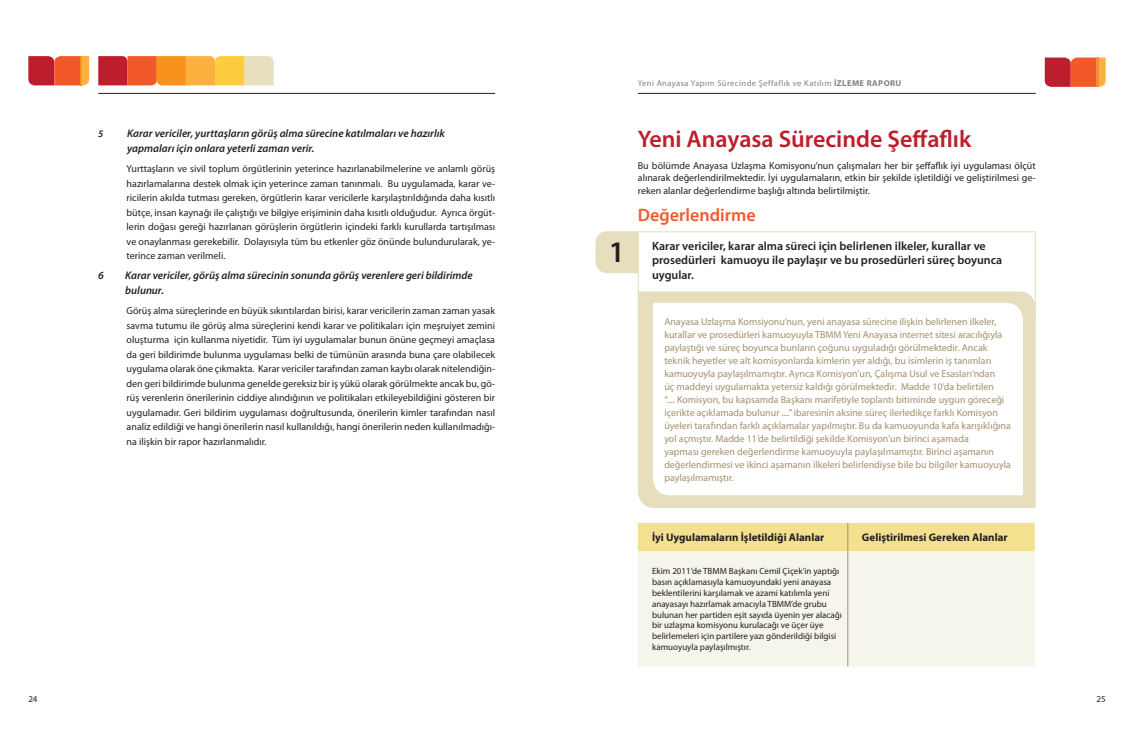
<style>
.page{position:relative;width:1134px;height:738px;background:#fff}
.page>*{position:absolute;margin:0;border:0;box-sizing:border-box;transform-origin:0 0}
.t1{font:600 30px "Myriad Pro";color:#231f20}
.t2{font:600 24px "Myriad Pro";color:#be1d2c}
.Paragraph_Style_2{font:600 18px "Myriad Pro";color:#f15929}
.t3{font:600 12px/14.4px "Myriad Pro";color:#231f20}
.t4{font:italic 600 11px/14.5px "Myriad Pro";color:#231f20}
.No_Spacing{font:700 11px "Myriad Pro";color:#231f20}
.t5{font:10px/14.5px "Myriad Pro";color:#231f20;text-align:justify}
.t6{font:10px/13px "Myriad Pro";color:#a4906d}
.t7{font:italic 600 10px "Myriad Pro";color:#231f20}
.No_Spacing-2{font:9px/10.8px "Myriad Pro";color:#231f20}
.t8{font:8.5px "Myriad Pro";letter-spacing:.05em;color:#808285}
.s1{font-weight:700}
</style>
<div class="page">
<svg style="left:98px;top:56px;width:176px;height:29px;background:#eb924a"></svg>
<hr style="left:98px;top:93px;width:397px;height:1px;background:#231f20">
<hr style="left:638px;top:93px;width:398px;height:1px;background:#231f20">
<svg style="left:28px;top:56px;width:61px;height:29px;background:#dc4e33"></svg>
<hr style="left:80px;top:56px;width:2px;height:29px;background:#f7931d">
<svg style="left:1045px;top:57px;width:61px;height:30px;background:#de5337"></svg>
<hr style="left:1097px;top:57px;width:1px;height:30px;background:#f7931d">
<div style="left:638px;top:551px;width:397px;height:114px;background:#f6f5ec"></div>
<div style="left:638px;top:523px;width:397px;height:28px;background:#f4e18f"></div>
<hr style="left:848px;top:551px;width:1px;height:114px;background:#a4906d">
<div style="left:638px;top:231px;width:398px;height:88px;border:1px solid #e6debd"></div>
<svg style="left:638px;top:291px;width:398px;height:216px;background:#e6debe"></svg>
<svg style="left:653px;top:302px;width:370px;height:193px"></svg>
<svg style="left:595px;top:231px;width:43px;height:42px;background:#e7dfc0"></svg>
<p class="t7" style="left:98px;top:128px;width:7px">5</p>
<p class="t4" style="left:127px;top:126px;width:319px">Karar vericiler, yurttaşların görüş alma sürecine katılmaları ve hazırlık yapmaları için onlara yeterli zaman verir.</p>
<p class="t5" style="left:127px;top:161px;width:370px">Yurttaşların ve sivil toplum örgütlerinin yeterince hazırlanabilmelerine ve anlamlı görüş hazırlamalarına destek olmak için yeterince zaman tanınmalı. Bu uygulamada, karar ve&shy;ricilerin akılda tutması gereken, örgütlerin karar vericilerle karşılaştırıldığında daha kısıtlı bütçe, insan kaynağı ile çalıştığı ve bilgiye erişiminin daha kısıtlı olduğudur. Ayrıca örgüt&shy;lerin doğası gereği hazırlanan görüşlerin örgütlerin içindeki farklı kurullarda tartışılması ve onaylanması gerekebilir. Dolayısıyla tüm bu etkenler göz önünde bulundurularak, ye&shy;terince zaman verilmeli.</p>
<p class="t4" style="left:98px;top:268px;width:7px">6</p>
<p class="t4" style="left:125px;top:268px;width:349px">Karar vericiler, görüş alma sürecinin sonunda görüş verenlere geri bildirimde bulunur.</p>
<p class="t5" style="left:127px;top:303px;width:370px">Görüş alma süreçlerinde en büyük sıkıntılardan birisi, karar vericilerin zaman zaman yasak savma tutumu ile görüş alma süreçlerini kendi karar ve politikaları için meşruiyet zemini oluşturma için kullanma niyetidir. Tüm iyi uygulamalar bunun önüne geçmeyi amaçlasa da geri bildirimde bulunma uygulaması belki de tümünün arasında buna çare olabilecek uygulama olarak öne çıkmakta. Karar vericiler tarafından zaman kaybı olarak nitelendiğin&shy;den geri bildirimde bulunma genelde gereksiz bir iş yükü olarak görülmekte ancak bu, gö&shy;rüş verenlerin önerilerinin ciddiye alındığının ve politikaları etkileyebildiğini gösteren bir uygulamadır. Geri bildirim uygulaması doğrultusunda, önerilerin kimler tarafından nasıl analiz edildiği ve hangi önerilerin nasıl kullanıldığı, hangi önerilerin neden kullanılmadığı&shy;na ilişkin bir rapor hazırlanmalıdır.</p>
<p class="t1" style="left:609px;top:233px;width:18px">1</p>
<p class="t8" style="left:638px;top:78px;width:265px">Yeni Anayasa Yapım Sürecinde Şeffaflık ve Katılım <span class="s1">İZLEME RAPORU</span></p>
<p class="t2" style="left:638px;top:124px;width:335px">Yeni Anayasa Sürecinde Şeffaflık</p>
<p class="t5" style="left:638px;top:158px;width:399px;line-height:12.8px">Bu bölümde Anayasa Uzlaşma Komisyonu’nun çalışmaları her bir şeffaflık iyi uygulaması ölçüt alınarak değerlendirilmektedir. İyi uygulamaların, etkin bir şekilde işletildiği ve geliştirilmesi ge&shy;reken alanlar değerlendirme başlığı altında belirtilmiştir.</p>
<p class="Paragraph_Style_2" style="left:638px;top:204px;width:119px">Değerlendirme</p>
<p class="t3" style="left:652px;top:238px;width:352px">Karar vericiler, karar alma süreci için belirlenen ilkeler, kurallar ve prosedürleri kamuoyu ile paylaşır ve bu prosedürleri süreç boyunca uygular.</p>
<p class="t6" style="left:664px;top:314px;width:348px">Anayasa Uzlaşma Komsiyonu’nun, yeni anayasa sürecine ilişkin belirlenen ilkeler, kurallar ve prosedürleri kamuoyuyla TBMM Yeni Anayasa internet sitesi aracılığıyla paylaştığı ve süreç boyunca bunların çoğunu uyguladığı görülmektedir. Ancak teknik heyetler ve alt komisyonlarda kimlerin yer aldığı, bu isimlerin iş tanımları kamuoyuyla paylaşılmamıştır. Ayrıca Komisyon’un, Çalışma Usul ve Esasları’ndan<br>üç maddeyi uygulamakta yetersiz kaldığı görülmektedir. Madde 10’da belirtilen<br>“.... Komisyon, bu kapsamda Başkanı marifetiyle toplantı bitiminde uygun göreceği içerikte açıklamada bulunur ....” ibaresinin aksine süreç ilerledikçe farklı Komisyon üyeleri tarafından farklı açıklamalar yapılmıştır. Bu da kamuoyunda kafa karışıklığına yol açmıştır. Madde 11’de belirtildiği şekilde Komisyon’un birinci aşamada<br>yapması gereken değerlendirme kamuoyuyla paylaşılmamıştır. Birinci aşamanın değerlendirmesi ve ikinci aşamanın ilkeleri belirlendiyse bile bu bilgiler kamuoyuyla paylaşılmamıştır.</p>
<p class="No_Spacing" style="left:652px;top:530px;width:174px">İyi Uygulamaların İşletildiği Alanlar</p>
<p class="No_Spacing" style="left:862px;top:530px;width:147px">Geliştirilmesi Gereken Alanlar</p>
<p class="No_Spacing-2" style="left:652px;top:565px;width:191px">Ekim 2011’de TBMM Başkanı Cemil Çiçek’in yaptığı basın açıklamasıyla kamuoyundaki yeni anayasa beklentilerini karşılamak ve azami katılımla yeni anayasayı hazırlamak amacıyla TBMM’de grubu bulunan her partiden eşit sayıda üyenin yer alacağı bir uzlaşma komisyonu kurulacağı ve üçer üye belirlemeleri için partilere yazı gönderildiği bilgisi kamuoyuyla paylaşılmıştır.</p>
<p class="No_Spacing-2" style="left:28px;top:693px;width:11px">24</p>
<p class="No_Spacing-2" style="left:1096px;top:693px;width:11px">25</p>
</div>
